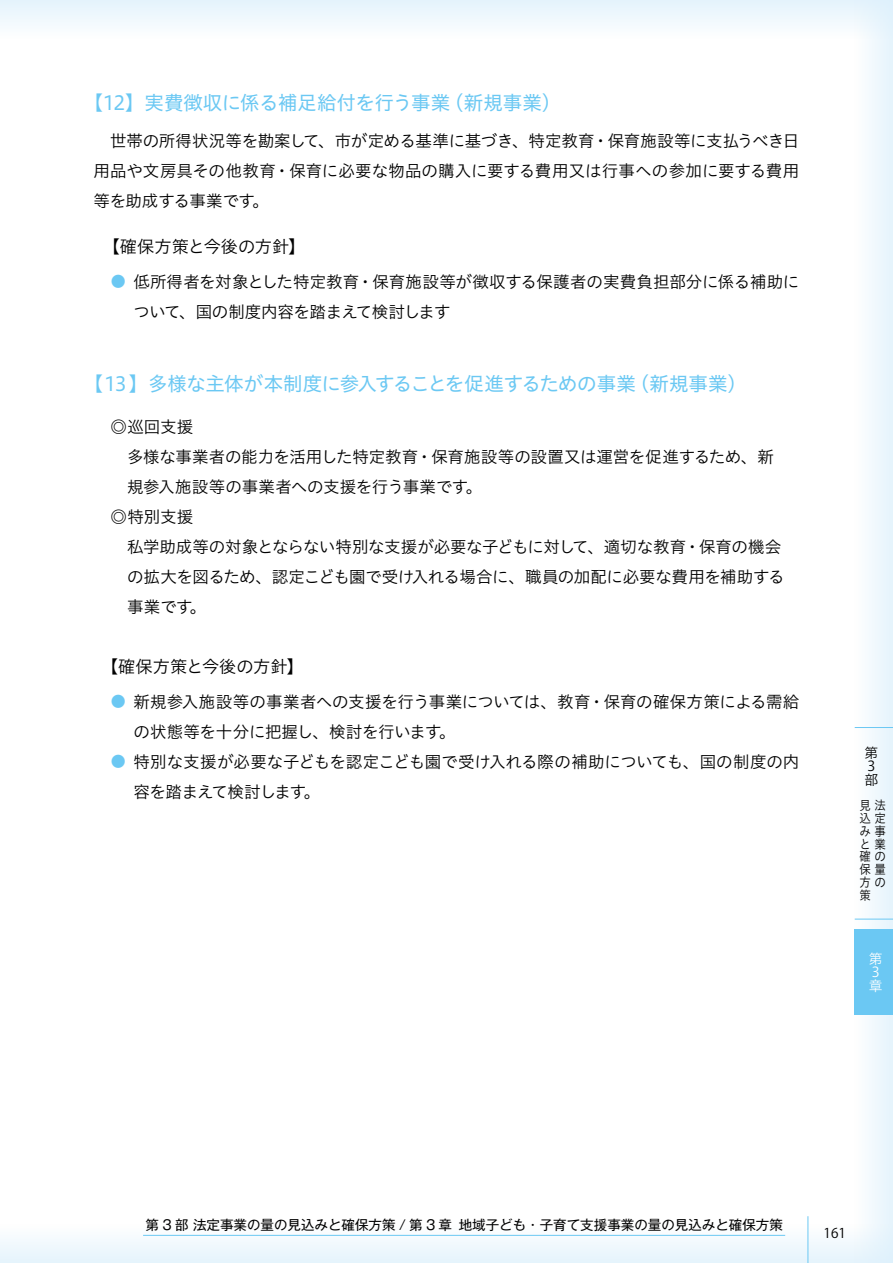
<style>
.page{position:relative;width:893px;height:1263px;background:#fff}
.page>*{position:absolute;margin:0;border:0;box-sizing:border-box;transform-origin:0 0}
.t1{font:19.5px "Hiragino UD Sans Std W4";letter-spacing:-.015em;color:#6bc8f3}
.t2{font:17.25px "Hiragino UD Sans Std W3";letter-spacing:-.005em;color:#000}
.t3{font:16.5px/30px "Hiragino UD Sans Std W3";letter-spacing:-.01em;color:#000}
.t4{font:15px "Hiragino UD Sans Std W3";color:#6bc8f3}
.t5{font:13.8px/13.8px "Hiragino UD Sans Std W3";color:#fff}
.t6{font:13.8px/13.8px "Hiragino UD Sans Std W3";color:#000}
.t7{font:13.5px "Gothic MB101 Pro";color:#000}
.t8{font:13.5px "Koz Go Pr 6 N";color:#000}
.t9{font:12.75px/12.8px "Hiragino UD Sans Std W3";color:#000;text-align:justify;scale:.9 1}
</style>
<div class="page">
<div style="left:0;top:0;width:893px;height:38px;background:#f0f8fd"></div>
<div style="left:0;top:1225px;width:893px;height:38px;background:linear-gradient(to right,#f1f9fd,#f1f9fd)"></div>
<div style="left:855px;top:0;width:38px;height:1263px;background:#f1f9fd"></div>
<hr style="left:808px;top:1216px;width:1px;height:47px;background:#6bc8f3">
<hr style="left:143px;top:1235px;width:642px;height:1px;background:#6bc8f3">
<hr style="left:855px;top:919px;width:38px;height:1px;background:#6bc8f3">
<div style="left:855px;top:930px;width:38px;height:85px;background:#6bc8f3"></div>
<hr style="left:855px;top:727px;width:38px;height:1px;background:#6bc8f3">
<p class="t1" style="left:84px;top:88px;width:479px">【12】実費徴収に係る補足給付を行う事業（新規事業）</p>
<p class="t3" style="left:94px;top:125px;width:707px;text-align:justify">　世帯の所得状況等を勘案して、市が定める基準に基づき、特定教育・保育施設等に支払うべき日用品や文房具その他教育・保育に必要な物品の購入に要する費用又は行事への参加に要する費用等を助成する事業です。</p>
<p class="t2" style="left:103px;top:234px;width:204px">【確保方策と今後の方針】</p>
<p class="t4" style="left:111px;top:270px;width:16px">●</p>
<p class="t3" style="left:133px;top:266px;width:667px">低所得者を対象とした特定教育・保育施設等が徴収する保護者の実費負担部分に係る補助について、国の制度内容を踏まえて検討します</p>
<p class="t1" style="left:84px;top:369px;width:665px">【13】多様な主体が本制度に参入することを促進するための事業（新規事業）</p>
<p class="t3" style="left:111px;top:411px;width:676px">◎巡回支援<br>　多様な事業者の能力を活用した特定教育・保育施設等の設置又は運営を促進するため、新　規参入施設等の事業者への支援を行う事業です。<br>◎特別支援<br>　私学助成等の対象とならない特別な支援が必要な子どもに対して、適切な教育・保育の機会　の拡大を図るため、認定こども園で受け入れる場合に、職員の加配に必要な費用を補助する　事業です。</p>
<p class="t2" style="left:101px;top:654px;width:204px">【確保方策と今後の方針】</p>
<p class="t4" style="left:111px;top:690px;width:16px">●</p>
<p class="t4" style="left:111px;top:750px;width:16px">●</p>
<p class="t3" style="left:133px;top:686px;width:667px">新規参入施設等の事業者への支援を行う事業については、教育・保育の確保方策による需給の状態等を十分に把握し、検討を行います。<br>特別な支援が必要な子どもを認定こども園で受け入れる際の補助についても、国の制度の内容を踏まえて検討します。</p>
<p class="t6" style="left:864px;top:745px;width:15px">第<br>３部</p>
<p class="t9" style="left:859px;top:798px;width:30px">見法込定み事と業確の保量方の策</p>
<p class="t5" style="left:869px;top:951px;width:14px">第<br>３章</p>
<p class="t7" style="left:146px;top:1213px;width:639px">第 3 部 法定事業の量の見込みと確保方策 / 第 3 章 地域子ども・子育て支援事業の量の見込みと確保方策</p>
<p class="t8" style="left:824px;top:1225px;width:24px">161</p>
</div>
